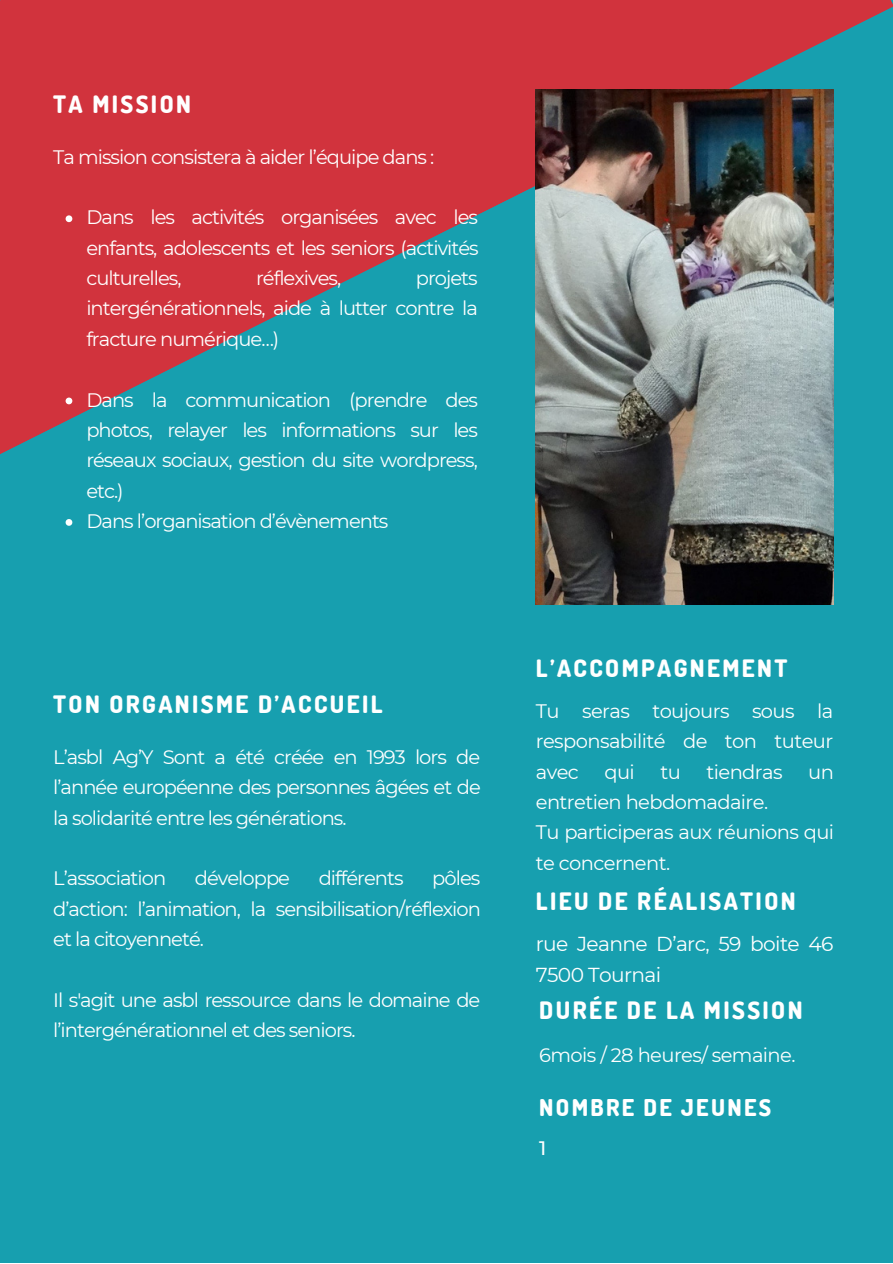
<style>
.page{position:relative;width:893px;height:1264px;background:#fff}
.page>*{position:absolute;margin:0;border:0;box-sizing:border-box;transform-origin:0 0}
.t1{font:800 24px "Dosis";letter-spacing:.1em;color:#fff}
.t2{font:800 23.1px "Dosis";letter-spacing:.1em;color:#fff}
.t3{font:20.25px/31.5px "Montserrat";letter-spacing:-.03em;color:#fff}
.t4{font:19.5px/30.3px "Montserrat";letter-spacing:-.05em;color:#fff;text-align:justify}
.t5{font:19.5px/30.3px "Montserrat";letter-spacing:-.03em;color:#fff}
.t6{font:500 19.5px "Montserrat";color:#fff}
</style>
<div class="page">
<div style="left:0;top:0;width:892px;height:1262px;background:#179faf"></div>
<svg style="left:0;top:0;width:892px;height:454px;fill:#d1333d"></svg>
<svg style="left:66px;top:215px;width:6px;height:7px"></svg>
<svg style="left:66px;top:397px;width:6px;height:7px"></svg>
<svg style="left:66px;top:519px;width:6px;height:7px"></svg>
<img style="left:536px;top:89px;width:297px;height:515px">
<p class="t1" style="left:53px;top:88px;width:139px">TA MISSION</p>
<p class="t4" style="left:53px;top:141px;width:382px">Ta mission consistera à aider l’équipe dans :</p>
<p class="t4" style="left:86px;top:202px;width:394px">Dans les activités organisées avec les enfants, adolescents et les seniors (activités culturelles,</p>
<p class="t4" style="left:256px;top:263px;width:87px">réflexives,</p>
<p class="t4" style="left:86px;top:263px;width:393px;text-indent:329px">projets intergénérationnels, aide à lutter contre la fracture numérique…)</p>
<p class="t4" style="left:86px;top:384px;width:393px;text-align:left">Dans la communication (prendre des photos, relayer les informations sur les réseaux sociaux, gestion du site wordpress, etc.)<br>Dans l’organisation d’évènements</p>
<p class="t1" style="left:53px;top:688px;width:331px">TON ORGANISME D’ACCUEIL</p>
<p class="t4" style="left:53px;top:741px;width:429px">L’asbl Ag’Y Sont a été créée en 1993 lors de l’année européenne des personnes âgées et de la solidarité entre les générations.</p>
<p class="t4" style="left:53px;top:863px;width:114px">L’association</p>
<p class="t4" style="left:195px;top:863px;width:97px">développe</p>
<p class="t4" style="left:319px;top:863px;width:86px">différents</p>
<p class="t4" style="left:53px;top:863px;width:429px;text-indent:379px">pôles d’action: l’animation, la sensibilisation/réflexion et la citoyenneté.</p>
<p class="t4" style="left:53px;top:984px;width:428px">Il s'agit une asbl ressource dans le domaine de l’intergénérationnel et des seniors.</p>
<p class="t1" style="left:536px;top:652px;width:253px">L’ACCOMPAGNEMENT</p>
<p class="t4" style="left:536px;top:695px;width:299px">Tu seras toujours sous la responsabilité de ton tuteur avec</p>
<p class="t4" style="left:604px;top:756px;width:32px">qui</p>
<p class="t4" style="left:660px;top:756px;width:22px">tu</p>
<p class="t5" style="left:706px;top:756px;width:78px">tiendras</p>
<p class="t4" style="left:808px;top:756px;width:27px">un</p>
<p class="t5" style="left:536px;top:786px;width:300px">entretien hebdomadaire.<br>Tu participeras aux réunions qui te concernent.</p>
<p class="t1" style="left:536px;top:885px;width:261px">LIEU DE RÉALISATION</p>
<p class="t3" style="left:536px;top:927px;width:299px">rue Jeanne D’arc, 59 boite 46<br>7500 Tournai</p>
<p class="t1" style="left:539px;top:994px;width:265px">DURÉE DE LA MISSION</p>
<p class="t5" style="left:539px;top:1040px;width:258px">6mois / 28 heures/ semaine.</p>
<p class="t2" style="left:539px;top:1092px;width:233px">NOMBRE DE JEUNES</p>
<p class="t6" style="left:539px;top:1135px;width:9px">1</p>
</div>
